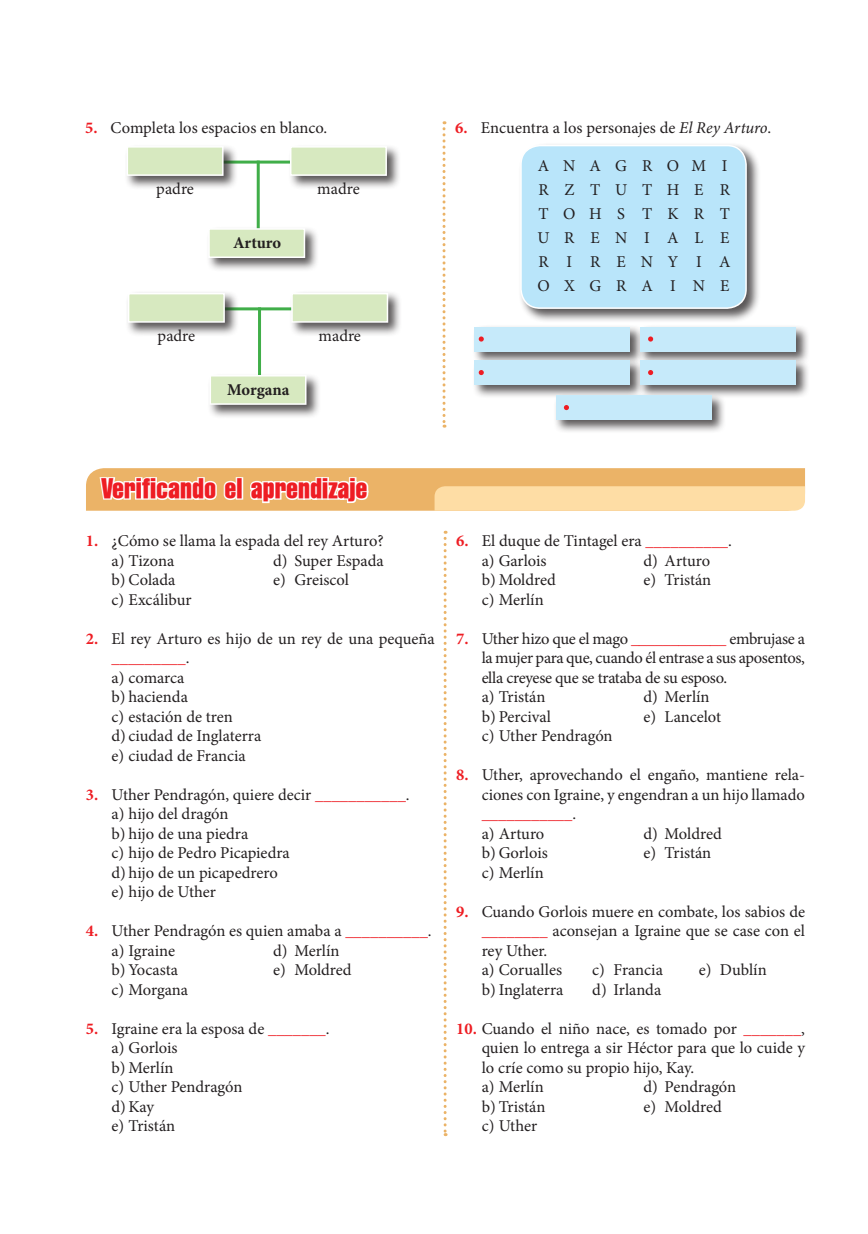
<style>
.page{position:relative;width:868px;height:1234px;background:#fff}
.page>*{position:absolute;margin:0;border:0;box-sizing:border-box;transform-origin:0 0}
.t1{font:27px "Triumvirate Compressed";color:#ee1d23}
.t2{font:16.5px/24px "Minion Pro";letter-spacing:-.005em;color:#231f20}
.t3{font:700 16.5px "Minion Pro";letter-spacing:-.005em;color:#231f20}
.s1{font-weight:700;color:#ee1d23}
.s2{font-style:italic}
.s3{color:#ee1d23}
</style>
<div class="page">
<svg style="left:442px;top:121px;width:3px;height:306px"></svg>
<svg style="left:86px;top:468px;width:719px;height:43px;background:#f3ca8f"></svg>
<svg style="left:443px;top:530px;width:3px;height:605px"></svg>
<hr style="left:223px;top:160px;width:67px;height:3px;background:#40ae49">
<div style="left:124px;top:144px;width:114px;height:46px;background:#231f20;opacity:.75"></div>
<div style="left:127px;top:146px;width:96px;height:30px;background:#d7e9c0;border:2px solid #fff"></div>
<div style="left:288px;top:144px;width:113px;height:46px;background:#231f20;opacity:.75"></div>
<div style="left:290px;top:146px;width:97px;height:30px;background:#d7e9c0;border:2px solid #fff"></div>
<hr style="left:257px;top:160px;width:3px;height:69px;background:#40ae49">
<div style="left:206px;top:226px;width:113px;height:46px;background:#231f20;opacity:.75"></div>
<div style="left:208px;top:228px;width:97px;height:30px;background:#d7e9c0;border:2px solid #fff"></div>
<hr style="left:224px;top:307px;width:67px;height:3px;background:#40ae49">
<div style="left:126px;top:290px;width:113px;height:47px;background:#231f20;opacity:.75"></div>
<div style="left:128px;top:293px;width:97px;height:29px;background:#d7e9c0;border:2px solid #fff"></div>
<div style="left:289px;top:290px;width:113px;height:47px;background:#231f20;opacity:.75"></div>
<div style="left:291px;top:293px;width:97px;height:29px;background:#d7e9c0;border:2px solid #fff"></div>
<hr style="left:258px;top:307px;width:3px;height:69px;background:#40ae49">
<div style="left:207px;top:372px;width:114px;height:47px;background:#231f20;opacity:.75"></div>
<div style="left:209px;top:375px;width:97px;height:30px;background:#d7e9c0;border:2px solid #fff"></div>
<div style="left:518px;top:142px;width:243px;height:181px;background:#231f20;opacity:.75"></div>
<div style="left:521px;top:145px;width:225px;height:163px;background:#b9e5fa;border-radius:19px"></div>
<div style="left:520px;top:145px;width:226px;height:164px;border:2px solid #fff;border-radius:19px"></div>
<div style="left:472px;top:324px;width:172px;height:41px;background:#231f20;opacity:.75"></div>
<div style="left:474px;top:326px;width:156px;height:25px;background:#c6eafa"></div>
<div style="left:472px;top:358px;width:172px;height:41px;background:#231f20;opacity:.75"></div>
<div style="left:474px;top:360px;width:156px;height:25px;background:#c6eafa"></div>
<div style="left:637px;top:324px;width:172px;height:41px;background:#231f20;opacity:.75"></div>
<div style="left:639px;top:326px;width:156px;height:25px;background:#c6eafa"></div>
<div style="left:637px;top:358px;width:172px;height:41px;background:#231f20;opacity:.75"></div>
<div style="left:639px;top:360px;width:156px;height:25px;background:#c6eafa"></div>
<div style="left:553px;top:393px;width:172px;height:41px;background:#231f20;opacity:.75"></div>
<div style="left:555px;top:395px;width:156px;height:25px;background:#c6eafa"></div>
<svg style="left:478px;top:336px;width:5px;height:5px"></svg>
<svg style="left:648px;top:336px;width:5px;height:5px"></svg>
<svg style="left:478px;top:370px;width:5px;height:5px"></svg>
<svg style="left:648px;top:370px;width:5px;height:5px"></svg>
<svg style="left:564px;top:405px;width:5px;height:5px"></svg>
<p class="t2" style="left:85px;top:116px;width:243px"><span class="s1">5.</span> Completa los espacios en blanco.</p>
<p class="t2" style="left:455px;top:116px;width:317px"><span class="s1">6.</span> Encuentra a los personajes de <span class="s2">El Rey Arturo</span>.</p>
<p class="t2" style="left:156px;top:177px;width:39px">padre</p>
<p class="t2" style="left:317px;top:177px;width:44px">madre</p>
<p class="t3" style="left:233px;top:231px;width:50px">Arturo</p>
<p class="t2" style="left:157px;top:324px;width:39px">padre</p>
<p class="t2" style="left:318px;top:324px;width:44px">madre</p>
<p class="t3" style="left:227px;top:378px;width:64px">Morgana</p>
<p class="t2" style="left:537px;top:154px;width:14px;text-align:justify">A R T U R O</p>
<p class="t2" style="left:563px;top:154px;width:14px">N<br>Z<br>O<br>R<br>I<br>X</p>
<p class="t2" style="left:589px;top:154px;width:14px;text-align:justify">A T H E R G</p>
<p class="t2" style="left:615px;top:154px;width:14px">G<br>U<br>S<br>N<br>E<br>R</p>
<p class="t2" style="left:641px;top:154px;width:14px">R<br>T<br>T<br>I<br>N<br>A</p>
<p class="t2" style="left:666px;top:154px;width:14px;text-align:justify">O H K A Y I</p>
<p class="t2" style="left:691px;top:154px;width:16px">M<br>E<br>R<br>L<br>I<br>N</p>
<p class="t2" style="left:719px;top:154px;width:13px">I<br>R<br>T<br>E<br>A<br>E</p>
<h1 class="t1" style="left:101px;top:470px;width:268px">Verificando el aprendizaje</h1>
<p class="t2" style="left:111px;top:531px;width:273px;line-height:19.5px;text-indent:-26px"><span class="s1">1.</span> ¿Cómo se llama la espada del rey Arturo? a) Tizona</p>
<p class="t2" style="left:273px;top:548px;width:112px">d) Super Espada</p>
<p class="t2" style="left:111px;top:567px;width:66px">b) Colada</p>
<p class="t2" style="left:273px;top:567px;width:77px">e) Greiscol</p>
<p class="t2" style="left:111px;top:587px;width:82px">c) Excálibur</p>
<p class="t2" style="left:111px;top:628px;width:325px;line-height:19.5px;text-indent:-26px"><span class="s1">2.</span> El rey Arturo es hijo de un rey de una pequeña <span class="s3">_________</span>.<br>a) comarca<br>b) hacienda<br>c) estación de tren<br>d) ciudad de Inglaterra<br>e) ciudad de Francia</p>
<p class="t2" style="left:111px;top:784px;width:300px;line-height:19.5px;text-indent:-26px"><span class="s1">3.</span> Uther Pendragón, quiere decir <span class="s3">___________</span>. a) hijo del dragón<br>b) hijo de una piedra<br>c) hijo de Pedro Picapiedra<br>d) hijo de un picapedrero<br>e) hijo de Uther</p>
<p class="t2" style="left:111px;top:921px;width:321px;line-height:19.5px;text-indent:-26px"><span class="s1">4.</span> Uther Pendragón es quien amaba a <span class="s3">__________</span>. a) Igraine</p>
<p class="t2" style="left:273px;top:938px;width:68px">d) Merlín</p>
<p class="t2" style="left:111px;top:957px;width:68px">b) Yocasta</p>
<p class="t2" style="left:273px;top:957px;width:80px">e) Moldred</p>
<p class="t2" style="left:111px;top:977px;width:78px">c) Morgana</p>
<p class="t2" style="left:111px;top:1018px;width:219px;line-height:19.5px;text-indent:-26px"><span class="s1">5.</span> Igraine era la esposa de <span class="s3">_______</span>. a) Gorlois<br>b) Merlín<br>c) Uther Pendragón<br>d) Kay<br>e) Tristán</p>
<p class="t2" style="left:481px;top:531px;width:252px;line-height:19.5px;text-indent:-26px"><span class="s1">6.</span> El duque de Tintagel era <span class="s3">__________</span>. a) Garlois</p>
<p class="t2" style="left:643px;top:548px;width:68px">d) Arturo</p>
<p class="t2" style="left:481px;top:567px;width:76px">b) Moldred</p>
<p class="t2" style="left:643px;top:567px;width:69px">e) Tristán</p>
<p class="t2" style="left:481px;top:587px;width:63px">c) Merlín</p>
<p class="t2" style="left:481px;top:628px;width:325px;line-height:19.5px;text-indent:-26px"><span class="s1">7.</span> Uther hizo que el mago <span class="s3">____________</span> embrujase a la mujer para que, cuando él entrase a sus aposentos, ella creyese que se trataba de su esposo.<br>a) Tristán</p>
<p class="t2" style="left:643px;top:684px;width:68px">d) Merlín</p>
<p class="t2" style="left:481px;top:704px;width:71px">b) Percival</p>
<p class="t2" style="left:643px;top:704px;width:79px">e) Lancelot</p>
<p class="t2" style="left:481px;top:723px;width:132px">c) Uther Pendragón</p>
<p class="t2" style="left:481px;top:765px;width:325px;line-height:19.5px;text-indent:-26px"><span class="s1">8.</span> Uther, aprovechando el engaño, mantiene rela&shy;ciones con Igraine, y engendran a un hijo llamado <span class="s3">___________</span>.<br>a) Arturo</p>
<p class="t2" style="left:643px;top:821px;width:80px">d) Moldred</p>
<p class="t2" style="left:481px;top:840px;width:68px">b) Gorlois</p>
<p class="t2" style="left:643px;top:840px;width:69px">e) Tristán</p>
<p class="t2" style="left:481px;top:860px;width:63px">c) Merlín</p>
<p class="t2" style="left:481px;top:901px;width:325px;line-height:19.5px;text-indent:-26px"><span class="s1">9.</span> Cuando Gorlois muere en combate, los sabios de <span class="s3">________</span> aconsejan a Igraine que se case con el rey Uther.<br>a) Corualles</p>
<p class="t2" style="left:592px;top:957px;width:72px">c) Francia</p>
<p class="t2" style="left:698px;top:957px;width:70px">e) Dublín</p>
<p class="t2" style="left:481px;top:977px;width:83px">b) Inglaterra</p>
<p class="t2" style="left:592px;top:977px;width:70px">d) Irlanda</p>
<p class="t2" style="left:481px;top:1018px;width:325px;line-height:19.5px;text-indent:-26px"><span class="s1">10.</span> Cuando el niño nace, es tomado por <span class="s3">_______</span>, quien lo entrega a sir Héctor para que lo cuide y lo críe como su propio hijo, Kay.<br>a) Merlín</p>
<p class="t2" style="left:643px;top:1074px;width:94px">d) Pendragón</p>
<p class="t2" style="left:481px;top:1094px;width:65px">b) Tristán</p>
<p class="t2" style="left:643px;top:1094px;width:80px">e) Moldred</p>
<p class="t2" style="left:481px;top:1113px;width:57px">c) Uther</p>
</div>
